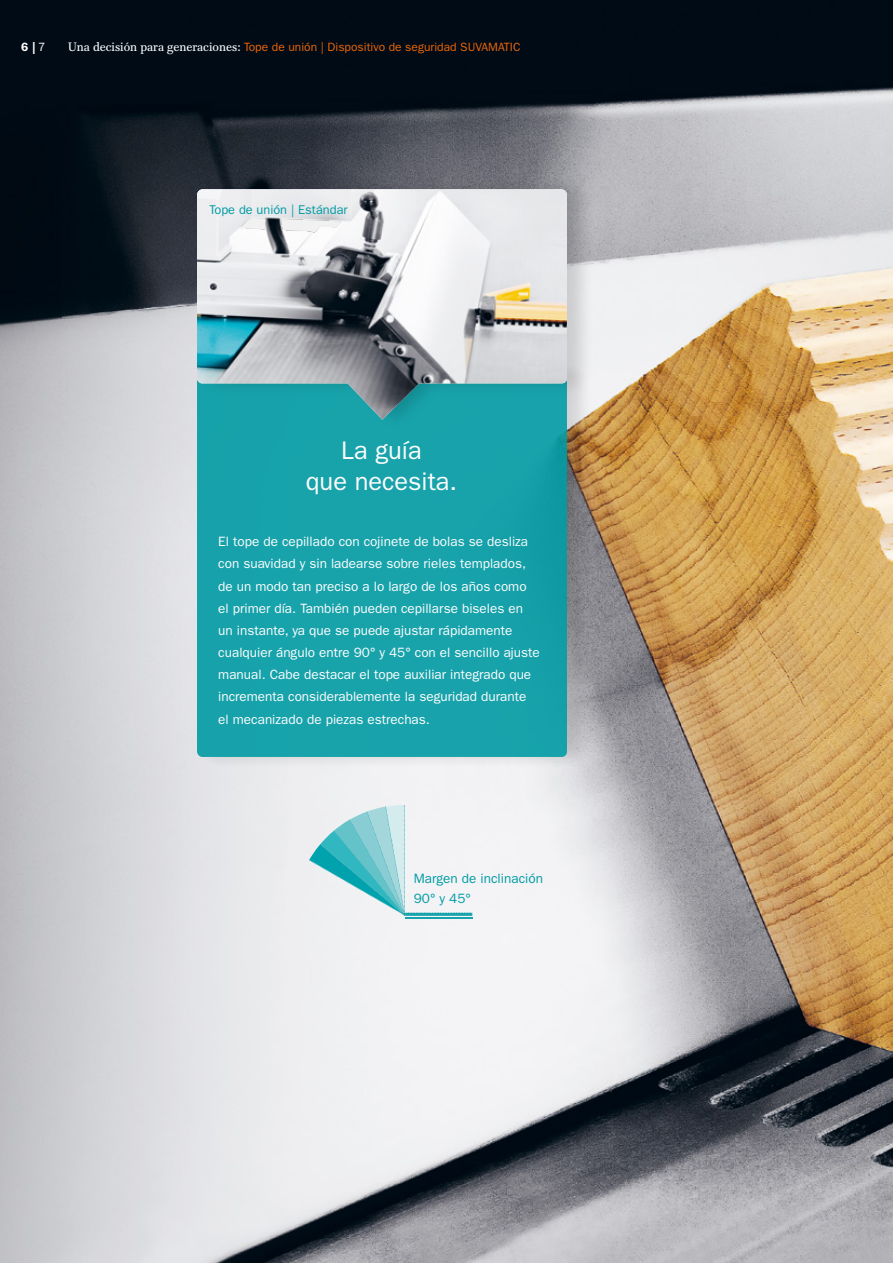
<style>
.page{position:relative;width:893px;height:1263px;background:#fff}
.page>*{position:absolute;margin:0;border:0;box-sizing:border-box;transform-origin:0 0}
.t1{font:25.5px/31.5px "ITC Franklin Gothic Std";color:#fff;text-align:center}
.t2{font:13.5px/22.2px "ITC Franklin Gothic Std";color:#fff}
.t3{font:13.5px/19.5px "ITC Franklin Gothic Std";color:#009ba4}
.t4{font:12.75px "ITC Franklin Gothic Std";color:#009ba4}
.t5{font:12px "ITC Franklin Gothic Std";color:#ec6608}
.t6{font:600 12px "ITC Franklin Gothic Std";color:#fff}
.s1{font-weight:400}
.s2{font-family:"Franklin Antiqua BQ";color:#fff}
</style>
<div class="page">
<img style="left:0;top:0;width:893px;height:1263px">
<hr style="left:405px;top:917px;width:67px;height:1px;background:#009ba4">
<svg style="left:309px;top:805px;width:163px;height:111px"></svg>
<div style="left:196px;top:361px;width:398px;height:410px;background:#000;opacity:.15"></div>
<div style="left:197px;top:432px;width:370px;height:325px;background:#18a3ab"></div>
<div style="left:195px;top:175px;width:399px;height:257px;background:#000;opacity:.15"></div>
<img style="left:197px;top:189px;width:370px;height:231px">
<p class="t6" style="left:21px;top:39px;width:26px">6 | <span class="s1">7</span></p>
<p class="t5" style="left:68px;top:40px;width:454px"><span class="s2">Una decisión para generaciones:</span> Tope de unión | Dispositivo de seguridad SUVAMATIC</p>
<p class="t4" style="left:209px;top:202px;width:140px">Tope de unión | Estándar</p>
<h1 class="t1" style="left:306px;top:435px;width:153px">La guía<br>que necesita.</h1>
<p class="t2" style="left:218px;top:530px;width:323px">El tope de cepillado con cojinete de bolas se desliza con suavidad y sin ladearse sobre rieles templados, de un modo tan preciso a lo largo de los años como el primer día. También pueden cepillarse biseles en un instante, ya que se puede ajustar rápidamente cualquier ángulo entre 90° y 45° con el sencillo ajuste manual. Cabe destacar el tope auxiliar integrado que incrementa considerablemente la seguridad durante el mecanizado de piezas estrechas.</p>
<p class="t3" style="left:414px;top:869px;width:131px">Margen de inclinación<br>90° y 45°</p>
</div>
